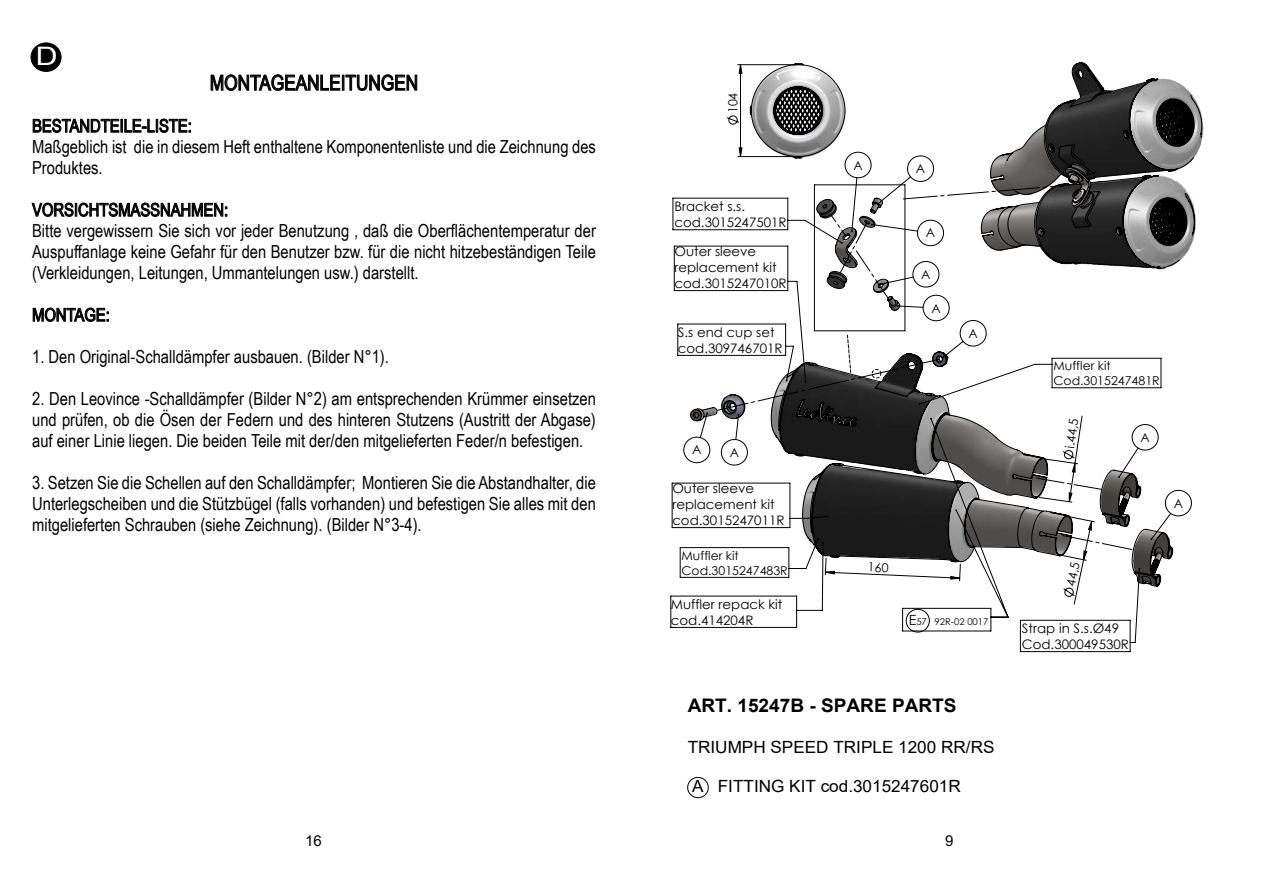
<style>
.page{position:relative;width:1263px;height:893px;background:#fff}
.page>*{position:absolute;margin:0;border:0;box-sizing:border-box;transform-origin:0 0}
.t1{font:25.5px "Arial";color:#fff;scale:1.19 1}
.t2{font:21px "Arial Narrow";color:#000}
.t3{font:700 18.75px "Arial";color:#000}
.t4{font:18px/21px "Arial Narrow";color:#000}
.t5{font:16.8px "Arial";color:#000}
.t6{font:15px "Arial";color:#000}
.t7{font:13.05px/15.8px "Century Gothic";color:#000}
.t8{font:12.6px "Century Gothic";color:#000}
.t9{font:12.3px "Century Gothic";color:#000}
.t10{font:12.15px/14.9px "Century Gothic";color:#000}
.t11{font:9.3px "Century Gothic";color:#000}
.s1{font-size:14.1px}
</style>
<div class="page">
<svg style="left:687px;top:777px;width:22px;height:21px"></svg>
<svg style="left:670px;top:198px;width:467px;height:454px"></svg>
<svg style="left:700px;top:176px;width:439px;height:455px"></svg>
<svg style="left:903px;top:183px;width:78px;height:14px"></svg>
<hr style="left:814px;top:184px;width:91px;height:1px;background:#000">
<hr style="left:814px;top:185px;width:1px;height:146px;background:#000">
<hr style="left:904px;top:185px;width:1px;height:146px;background:#000">
<hr style="left:738px;top:64px;width:57px;height:1px;background:#000">
<hr style="left:738px;top:156px;width:57px;height:1px;background:#000">
<svg style="left:1062px;top:587px;width:70px;height:18px"></svg>
<svg style="left:727px;top:64px;width:15px;height:93px"></svg>
<svg style="left:690px;top:197px;width:483px;height:390px"></svg>
<svg style="left:750px;top:63px;width:96px;height:95px"></svg>
<svg style="left:981px;top:62px;width:221px;height:207px"></svg>
<svg style="left:211px;top:74px;width:206px;height:17px"></svg>
<svg style="left:33px;top:119px;width:158px;height:14px"></svg>
<svg style="left:32px;top:203px;width:195px;height:14px"></svg>
<svg style="left:33px;top:308px;width:76px;height:14px"></svg>
<div style="left:31px;top:43px;width:30px;height:28px;background:#020203;border-radius:50%"></div>
<div style="left:31px;top:43px;width:30px;height:29px;border:1px solid #000;border-radius:50%"></div>
<svg style="left:825px;top:558px;width:136px;height:23px"></svg>
<h1 class="t1" style="left:36px;top:38px;width:20px">D</h1>
<p class="t2" style="left:210px;top:67px;width:210px">MONTAGEANLEITUNGEN</p>
<p class="t4" style="left:32px;top:115px;width:565px">BESTANDTEILE-LISTE:<br>Maßgeblich ist die in diesem Heft enthaltene Komponentenliste und die Zeichnung des<br>Produktes.</p>
<p class="t4" style="left:32px;top:199px;width:565px">VORSICHTSMASSNAHMEN:<br>Bitte vergewissern Sie sich vor jeder Benutzung , daß die Oberflächentemperatur der Auspuffanlage keine Gefahr für den Benutzer bzw. für die nicht hitzebeständigen Teile (Verkleidungen, Leitungen, Ummantelungen usw.) darstellt.</p>
<p class="t4" style="left:32px;top:304px;width:79px">MONTAGE:</p>
<p class="t4" style="left:32px;top:346px;width:358px">1. Den Original-Schalldämpfer ausbauen. (Bilder N°1).</p>
<p class="t4" style="left:32px;top:388px;width:565px;text-align:justify">2. Den Leovince -Schalldämpfer (Bilder N°2) am entsprechenden Krümmer einsetzen und prüfen, ob die Ösen der Federn und des hinteren Stutzens (Austritt der Abgase) auf einer Linie liegen. Die beiden Teile mit der/den mitgelieferten Feder/n befestigen.</p>
<p class="t4" style="left:32px;top:472px;width:565px;text-align:justify">3. Setzen Sie die Schellen auf den Schalldämpfer; Montieren Sie die Abstandhalter, die Unterlegscheiben und die Stützbügel (falls vorhanden) und befestigen Sie alles mit den mitgelieferten Schrauben (siehe Zeichnung). (Bilder N°3-4).</p>
<p class="t6" style="left:305px;top:830px;width:18px">16</p>
<p class="t8" style="left:724px;top:113px;width:22px;rotate:-90deg">104</p>
<p class="t7" style="left:674px;top:198px;width:114px">Bracket s.s. cod.3015247501R</p>
<p class="t7" style="left:674px;top:243px;width:114px">Outer sleeve replacement kit cod.3015247010R</p>
<p class="t7" style="left:678px;top:324px;width:106px">S.s end cup set cod.309746701R</p>
<p class="t9" style="left:692px;top:441px;width:11px">A</p>
<p class="t9" style="left:730px;top:444px;width:11px">A</p>
<p class="t7" style="left:672px;top:480px;width:114px">Outer sleeve replacement kit cod.3015247011R</p>
<p class="t10" style="left:681px;top:548px;width:108px">Muffler kit<br>Cod.3015247483R</p>
<p class="t7" style="left:671px;top:596px;width:113px">Muffler repack kit cod.414204R</p>
<p class="t9" style="left:853px;top:156px;width:11px">A</p>
<p class="t9" style="left:916px;top:160px;width:11px">A</p>
<p class="t9" style="left:926px;top:224px;width:11px">A</p>
<p class="t9" style="left:921px;top:266px;width:11px">A</p>
<p class="t9" style="left:931px;top:299px;width:11px">A</p>
<p class="t9" style="left:968px;top:325px;width:11px">A</p>
<p class="t11" style="left:909px;top:615px;width:81px"><span class="s1">E</span>57 92R-02 0017</p>
<p class="t3" style="left:688px;top:692px;width:270px">ART. 15247B - SPARE PARTS</p>
<p class="t5" style="left:688px;top:736px;width:308px">TRIUMPH SPEED TRIPLE 1200 RR/RS</p>
<p class="t5" style="left:692px;top:775px;width:270px">A FITTING KIT cod.3015247601R</p>
<p class="t6" style="left:945px;top:830px;width:10px">9</p>
<p class="t10" style="left:1053px;top:358px;width:108px">Muffler kit<br>Cod.3015247481R</p>
<p class="t8" style="left:1061px;top:447px;width:31px;rotate:-82deg">i.44,5</p>
<p class="t9" style="left:1140px;top:429px;width:11px">A</p>
<p class="t9" style="left:1174px;top:495px;width:11px">A</p>
<p class="t8" style="left:1062px;top:584px;width:26px;rotate:-78deg">44,5</p>
<p class="t7" style="left:1022px;top:620px;width:109px">Strap in S.s.Ø49<br>Cod.300049530R</p>
</div>
